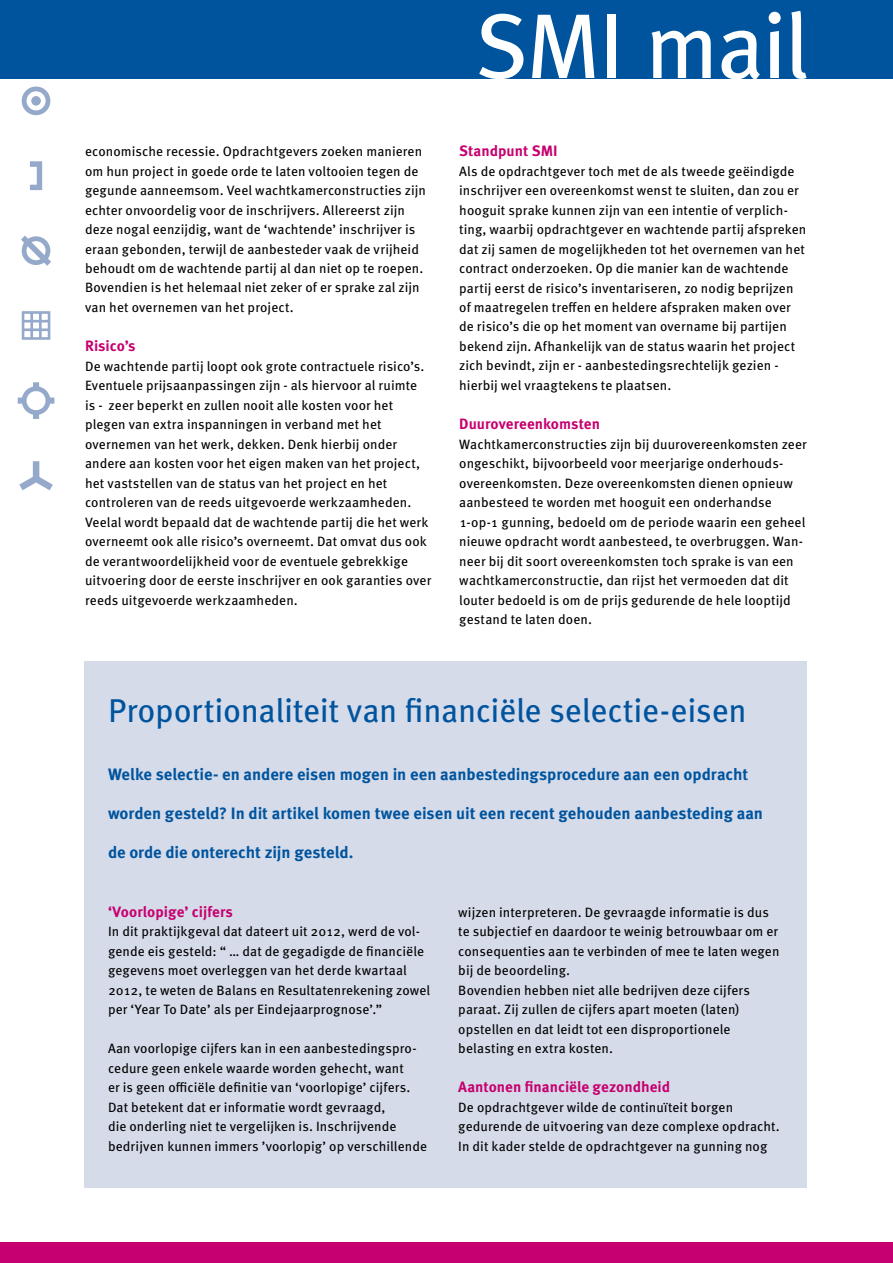
<style>
.page{position:relative;width:893px;height:1263px;background:#fff}
.page>*{position:absolute;margin:0;border:0;box-sizing:border-box;transform-origin:0 0}
.t1{font:91.8px "Meta OT";letter-spacing:-.025em;color:#fff}
.t2{font:33px "Meta OT";letter-spacing:-.01em;color:#00549e}
.t3{font:700 16.5px "Meta OT";color:#00549e}
.t4{font:700 15px "Meta OT";color:#c6006f}
.t5{font:13.5px/19.5px "Meta OT";letter-spacing:.005em;color:#000}
</style>
<div class="page">
<div style="left:0;top:0;width:893px;height:78px;background:#00549e"></div>
<div style="left:0;top:1242px;width:893px;height:21px;background:#c6006f"></div>
<svg style="left:19px;top:461px;width:34px;height:29px"></svg>
<svg style="left:18px;top:382px;width:36px;height:37px"></svg>
<svg style="left:30px;top:161px;width:12px;height:29px"></svg>
<svg style="left:22px;top:87px;width:28px;height:28px"></svg>
<svg style="left:21px;top:236px;width:30px;height:30px"></svg>
<svg style="left:22px;top:311px;width:28px;height:29px"></svg>
<div style="left:84px;top:662px;width:723px;height:526px;background:#d5dbe9"></div>
<p class="t5" style="left:85px;top:142px;width:343px">economische recessie. Opdrachtgevers zoeken manieren om hun project in goede orde te laten voltooien tegen de gegunde aanneemsom. Veel wachtkamerconstructies zijn echter onvoordelig voor de inschrijvers. Allereerst zijn deze nogal eenzijdig, want de ‘wachtende’ inschrijver is eraan gebonden, terwijl de aanbesteder vaak de vrijheid behoudt om de wachtende partij al dan niet op te roepen.<br>Bovendien is het helemaal niet zeker of er sprake zal zijn van het overnemen van het project.</p>
<p class="t4" style="left:85px;top:336px;width:52px">Risico’s</p>
<p class="t5" style="left:85px;top:356px;width:348px">De wachtende partij loopt ook grote contractuele risico’s.<br>Eventuele prijsaanpassingen zijn - als hiervoor al ruimte<br>is - zeer beperkt en zullen nooit alle kosten voor het plegen van extra inspanningen in verband met het overnemen van het werk, dekken. Denk hierbij onder andere aan kosten voor het eigen maken van het project, het vaststellen van de status van het project en het controleren van de reeds uitgevoerde werkzaamheden.<br>Veelal wordt bepaald dat de wachtende partij die het werk overneemt ook alle risico’s overneemt. Dat omvat dus ook de verantwoordelijkheid voor de eventuele gebrekkige uitvoering door de eerste inschrijver en ook garanties over reeds uitgevoerde werkzaamheden.</p>
<h1 class="t1" style="left:474px;top:-11px;width:337px">SMI mail</h1>
<p class="t4" style="left:459px;top:141px;width:100px">Standpunt SMI</p>
<p class="t5" style="left:459px;top:161px;width:349px">Als de opdrachtgever toch met de als tweede geëindigde inschrijver een overeenkomst wenst te sluiten, dan zou er hooguit sprake kunnen zijn van een intentie of verplich&shy;ting, waarbij opdrachtgever en wachtende partij afspreken dat zij samen de mogelijkheden tot het overnemen van het contract onderzoeken. Op die manier kan de wachtende partij eerst de risico’s inventariseren, zo nodig beprijzen of maatregelen treffen en heldere afspraken maken over de risico’s die op het moment van overname bij partijen bekend zijn. Afhankelijk van de status waarin het project zich bevindt, zijn er - aanbestedingsrechtelijk gezien - hierbij wel vraagtekens te plaatsen.</p>
<p class="t4" style="left:459px;top:414px;width:142px">Duurovereenkomsten</p>
<p class="t5" style="left:459px;top:434px;width:349px">Wachtkamerconstructies zijn bij duurovereenkomsten zeer ongeschikt, bijvoorbeeld voor meerjarige onderhouds&shy;overeenkomsten. Deze overeenkomsten dienen opnieuw aanbesteed te worden met hooguit een onderhandse 1-op-1 gunning, bedoeld om de periode waarin een geheel nieuwe opdracht wordt aanbesteed, te overbruggen. Wan&shy;neer bij dit soort overeenkomsten toch sprake is van een wachtkamerconstructie, dan rijst het vermoeden dat dit louter bedoeld is om de prijs gedurende de hele looptijd gestand te laten doen.</p>
<h2 class="t2" style="left:108px;top:689px;width:640px">Proportionaliteit van financiële selectie-eisen</h2>
<p class="t3" style="left:108px;top:764px;width:642px">Welke selectie- en andere eisen mogen in een aanbestedingsprocedure aan een opdracht</p>
<p class="t3" style="left:108px;top:803px;width:656px">worden gesteld? In dit artikel komen twee eisen uit een recent gehouden aanbesteding aan</p>
<p class="t3" style="left:108px;top:842px;width:247px">de orde die onterecht zijn gesteld.</p>
<p class="t4" style="left:108px;top:902px;width:126px">‘Voorlopige’ cijfers</p>
<p class="t5" style="left:108px;top:922px;width:324px">In dit praktijkgeval dat dateert uit 2012, werd de vol&shy;gende eis gesteld: “ … dat de gegadigde de financiële gegevens moet overleggen van het derde kwartaal 2012, te weten de Balans en Resultatenrekening zowel per ‘Year To Date’ als per Eindejaarprognose’.”</p>
<p class="t5" style="left:108px;top:1039px;width:321px">Aan voorlopige cijfers kan in een aanbestedingspro&shy;cedure geen enkele waarde worden gehecht, want<br>er is geen officiële definitie van ‘voorlopige’ cijfers.<br>Dat betekent dat er informatie wordt gevraagd,<br>die onderling niet te vergelijken is. Inschrijvende bedrijven kunnen immers ’voorlopig’ op verschillende</p>
<p class="t5" style="left:458px;top:902px;width:323px">wijzen interpreteren. De gevraagde informatie is dus te subjectief en daardoor te weinig betrouwbaar om er consequenties aan te verbinden of mee te laten wegen bij de beoordeling.<br>Bovendien hebben niet alle bedrijven deze cijfers paraat. Zij zullen de cijfers apart moeten (laten) opstellen en dat leidt tot een disproportionele belasting en extra kosten.</p>
<p class="t4" style="left:458px;top:1077px;width:213px">Aantonen financiële gezondheid</p>
<p class="t5" style="left:458px;top:1097px;width:323px">De opdrachtgever wilde de continuïteit borgen gedurende de uitvoering van deze complexe opdracht.<br>In dit kader stelde de opdrachtgever na gunning nog</p>
</div>
